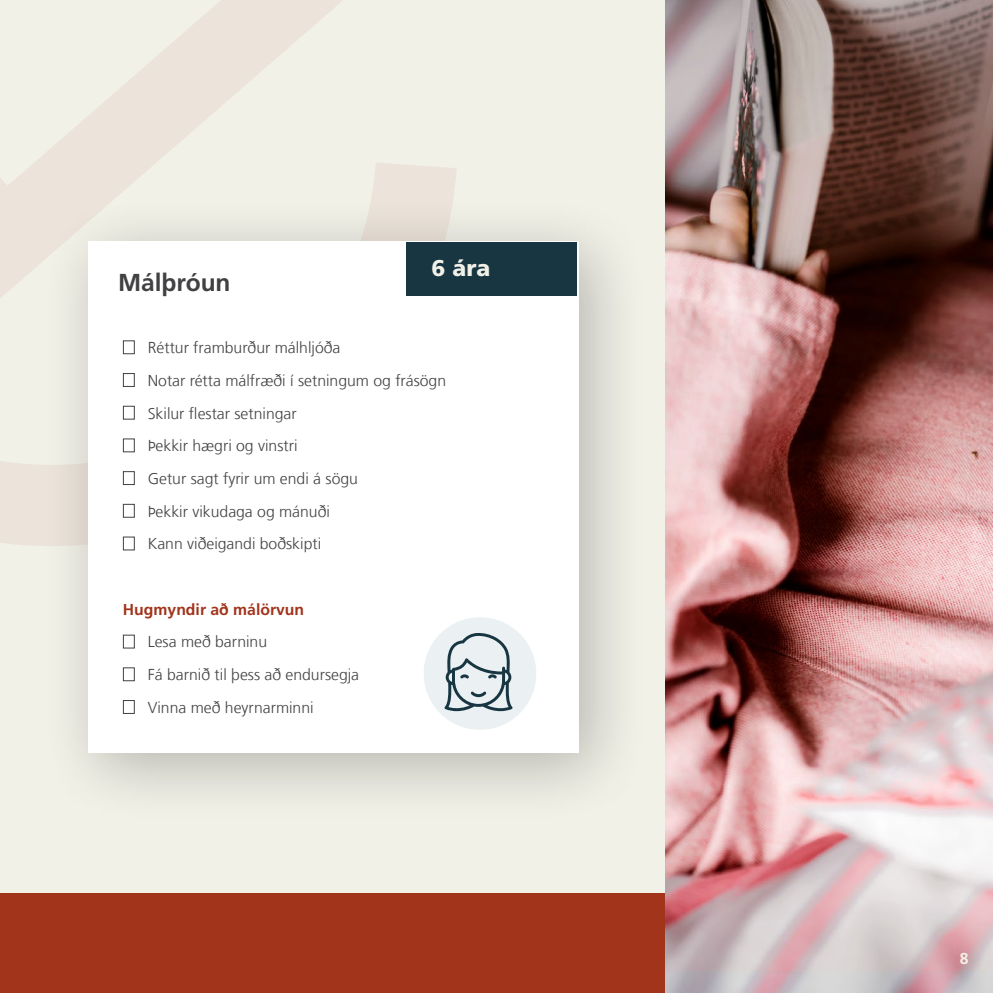
<style>
.page{position:relative;width:993px;height:993px;background:#fff}
.page>*{position:absolute;margin:0;border:0;box-sizing:border-box;transform-origin:0 0}
.t1{font:700 24.5px "Frutiger LT Com";color:#414042}
.t2{font:900 22.75px "Frutiger LT Com";color:#f2f1e8}
.t3{font:300 15.75px/32.7px "Frutiger LT Com";color:#414042}
.t4{font:700 15.75px "Frutiger LT Com";color:#a1341b}
.t5{font:700 15.75px "Frutiger LT Com";color:#f2f1e8}
</style>
<div class="page">
<div style="left:0;top:0;width:992px;height:992px;background:#f2f1e8"></div>
<svg style="left:0;top:0;width:456px;height:546px"></svg>
<div style="left:0;top:893px;width:665px;height:99px;background:#a1341b"></div>
<div style="left:39px;top:192px;width:612px;height:633px;background:#000;opacity:.25"></div>
<div style="left:88px;top:241px;width:490px;height:511px;background:#fff"></div>
<div style="left:123px;top:340px;width:12px;height:14px;background:#fff;border:1px solid #414042"></div>
<div style="left:123px;top:373px;width:12px;height:14px;background:#fff;border:1px solid #414042"></div>
<div style="left:123px;top:405px;width:12px;height:14px;background:#fff;border:1px solid #414042"></div>
<div style="left:123px;top:438px;width:12px;height:14px;background:#fff;border:1px solid #414042"></div>
<div style="left:123px;top:471px;width:12px;height:14px;background:#fff;border:1px solid #414042"></div>
<div style="left:123px;top:503px;width:12px;height:14px;background:#fff;border:1px solid #414042"></div>
<div style="left:123px;top:536px;width:12px;height:14px;background:#fff;border:1px solid #414042"></div>
<div style="left:123px;top:634px;width:12px;height:14px;background:#fff;border:1px solid #414042"></div>
<div style="left:123px;top:667px;width:12px;height:14px;background:#fff;border:1px solid #414042"></div>
<div style="left:123px;top:699px;width:12px;height:14px;background:#fff;border:1px solid #414042"></div>
<div style="left:406px;top:242px;width:171px;height:53px;background:#183642"></div>
<div style="left:423px;top:617px;width:113px;height:112px;background:#ebf0f3;border-radius:50%"></div>
<svg style="left:444px;top:633px;width:68px;height:78px"></svg>
<img style="left:665px;top:0;width:327px;height:972px">
<h1 class="t1" style="left:118px;top:268px;width:114px">Málþróun</h1>
<h2 class="t2" style="left:431px;top:254px;width:60px">6 ára</h2>
<p class="t3" style="left:148px;top:331px;width:300px">Réttur framburður málhljóða<br>Notar rétta málfræði í setningum og frásögn<br>Skilur flestar setningar<br>Þekkir hægri og vinstri<br>Getur sagt fyrir um endi á sögu<br>Þekkir vikudaga og mánuði<br>Kann viðeigandi boðskipti</p>
<p class="t4" style="left:123px;top:600px;width:183px">Hugmyndir að málörvun</p>
<p class="t3" style="left:148px;top:625px;width:213px">Lesa með barninu<br>Fá barnið til þess að endursegja<br>Vinna með heyrnarminni</p>
<p class="t5" style="left:959px;top:949px;width:10px">8</p>
</div>
